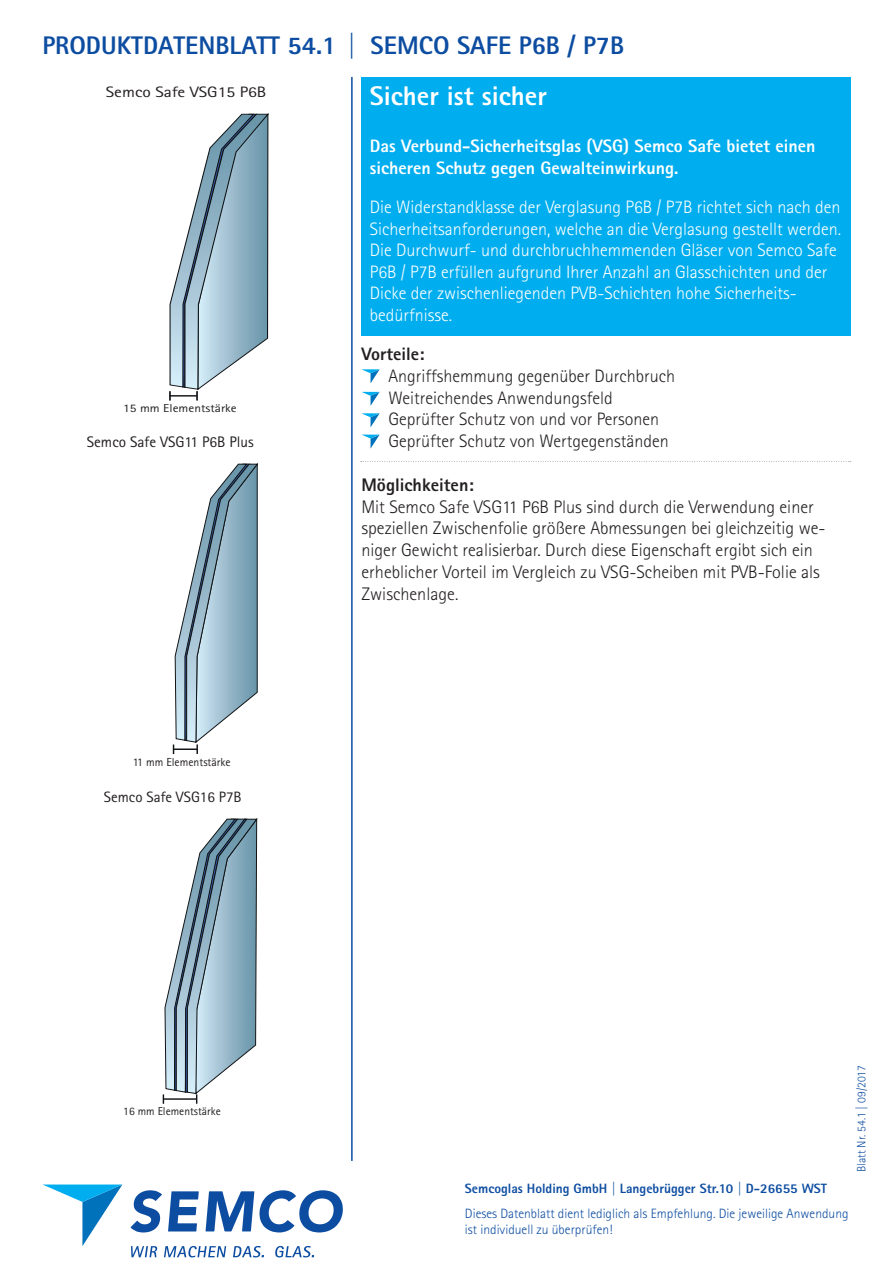
<style>
.page{position:relative;width:893px;height:1263px;background:#fff}
.page>*{position:absolute;margin:0;border:0;box-sizing:border-box;transform-origin:0 0}
.t1{font:800 27px "Rotis Sans Serif Std";color:#fff}
.t2{font:800 25.5px "Rotis Sans Serif Std";color:#0d4da1}
.t3{font:300 18.15px/21.8px "Rotis Sans Serif Std";color:#231f20}
.t4{font:800 18.15px "Rotis Sans Serif Std";color:#231f20}
.t5{font:300 18px/21.6px "Rotis Sans Serif Std";color:#fff}
.t6{font:300 18px "Rotis Sans Serif Std";color:#231f20}
.t7{font:800 18px/21.6px "Rotis Sans Serif Std";color:#fff}
.t8{font:800 18px "Rotis Sans Serif Std";color:#231f20}
.t9{font:15.3px "Rotis Sans Serif Std";color:#231f20}
.t10{font:15.15px "Rotis Sans Serif Std";color:#231f20;scale:1.16 1}
.t11{font:15px "Rotis Sans Serif Std";color:#231f20}
.t12{font:300 13.5px/16.2px "Rotis Sans Serif Std";color:#0d4da1}
.t13{font:800 13.5px "Rotis Sans Serif Std";color:#0d4da1}
.t14{font:300 12px "Rotis Sans Serif Std";color:#0d4da1}
.t15{font:11.7px "Rotis Sans Serif Std";color:#231f20}
.t16{font:11.55px "Rotis Sans Serif Std";color:#231f20;scale:1.16 1}
.t17{font:11.4px "Rotis Sans Serif Std";color:#231f20}
.s1{color:#fff}
</style>
<div class="page">
<svg style="left:43px;top:1184px;width:79px;height:62px"></svg>
<svg style="left:131px;top:1190px;width:31px;height:42px"></svg>
<svg style="left:168px;top:1191px;width:31px;height:40px"></svg>
<svg style="left:206px;top:1190px;width:137px;height:42px"></svg>
<svg style="left:131px;top:1246px;width:26px;height:11px"></svg>
<svg style="left:164px;top:1246px;width:62px;height:11px"></svg>
<svg style="left:233px;top:1246px;width:31px;height:11px"></svg>
<svg style="left:275px;top:1246px;width:39px;height:11px"></svg>
<div style="left:361px;top:77px;width:489px;height:259px;background:#00aeef"></div>
<hr style="left:351px;top:77px;width:2px;height:1084px;background:#0d4da1">
<svg style="left:169px;top:114px;width:99px;height:287px"></svg>
<svg style="left:361px;top:369px;width:19px;height:14px"></svg>
<svg style="left:362px;top:392px;width:18px;height:14px"></svg>
<svg style="left:361px;top:413px;width:19px;height:14px"></svg>
<svg style="left:362px;top:435px;width:18px;height:14px"></svg>
<svg style="left:361px;top:461px;width:490px;height:1px"></svg>
<svg style="left:173px;top:464px;width:84px;height:290px"></svg>
<svg style="left:163px;top:819px;width:94px;height:285px"></svg>
<p class="t2" style="left:43px;top:29px;width:583px">PRODUKTDATENBLATT 54.1 | SEMCO SAFE P6B / P7B</p>
<p class="t10" style="left:106px;top:83px;width:140px">Semco Safe VSG15 P6B</p>
<p class="t16" style="left:123px;top:402px;width:99px">15 mm Elementstärke</p>
<p class="t9" style="left:87px;top:433px;width:168px">Semco Safe VSG11 P6B Plus</p>
<p class="t15" style="left:133px;top:755px;width:100px">11 mm Elementstärke</p>
<p class="t11" style="left:104px;top:788px;width:139px">Semco Safe VSG16 P7B</p>
<p class="t1" style="left:370px;top:78px;width:178px">Sicher ist sicher</p>
<p class="t7" style="left:370px;top:135px;width:447px">Das Verbund-Sicherheitsglas (VSG) Semco Safe bietet einen sicheren Schutz gegen Gewalteinwirkung.</p>
<p class="t5" style="left:370px;top:196px;width:473px">Die Widerstandklasse der Verglasung P6B / P7B richtet sich nach den<br>Sicherheitsanforderungen, welche an die Verglasung gestellt werden.</p>
<p class="t5" style="left:370px;top:239px;width:468px">Die Durchwurf- und durchbruchhemmenden Gläser von Semco Safe P6B / P7B erfüllen aufgrund Ihrer Anzahl an Glasschichten und der Dicke der zwischenliegenden PVB-Schichten hohe Sicherheits&shy;bedürfnisse.</p>
<p class="t8" style="left:361px;top:343px;width:64px">Vorteile:</p>
<p class="t6" style="left:361px;top:366px;width:315px"><span class="s1">•</span> Angriffshemmung gegenüber Durchbruch</p>
<p class="t6" style="left:361px;top:387px;width:253px"><span class="s1">•</span> Weitreichendes Anwendungsfeld</p>
<p class="t6" style="left:361px;top:409px;width:299px"><span class="s1">•</span> Geprüfter Schutz von und vor Personen</p>
<p class="t6" style="left:361px;top:431px;width:309px"><span class="s1">•</span> Geprüfter Schutz von Wertgegenständen</p>
<p class="t4" style="left:361px;top:473px;width:114px">Möglichkeiten:</p>
<p class="t3" style="left:361px;top:495px;width:466px">Mit Semco Safe VSG11 P6B Plus sind durch die Verwendung einer speziellen Zwischenfolie größere Abmessungen bei gleichzeitig we&shy;niger Gewicht realisierbar. Durch diese Eigenschaft ergibt sich ein erheblicher Vorteil im Vergleich zu VSG-Scheiben mit PVB-Folie als Zwischenlage.</p>
<p class="t17" style="left:123px;top:1105px;width:99px">16 mm Elementstärke</p>
<p class="t13" style="left:465px;top:1180px;width:364px">Semcoglas Holding GmbH | Langebrügger Str.10 | D-26655 WST</p>
<p class="t12" style="left:465px;top:1205px;width:385px">Dieses Datenblatt dient lediglich als Empfehlung. Die jeweilige Anwendung ist individuell zu überprüfen!</p>
<p class="t14" style="left:855px;top:1172px;width:109px;rotate:-90deg">Blatt Nr. 54.1 | 09/2017</p>
</div>
